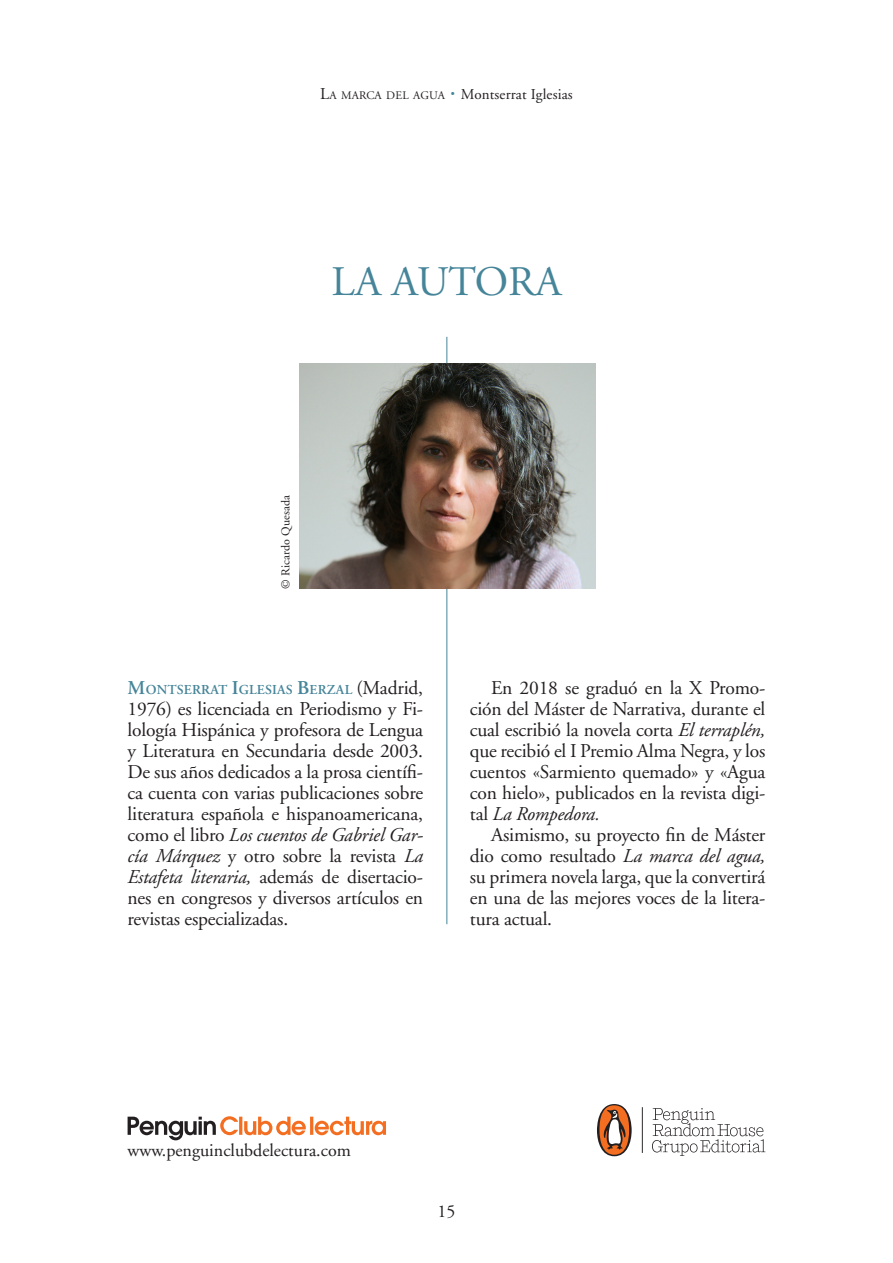
<style>
.page{position:relative;width:893px;height:1263px;background:#fff}
.page>*{position:absolute;margin:0;border:0;box-sizing:border-box;transform-origin:0 0}
.epígrafes{font:42px "Adobe Garamond";color:#468599}
.generico{font:19.5px/21px "Adobe Garamond";letter-spacing:-.01em;color:#231f20;text-align:justify}
.t1{font:18px "Adobe Garamond";color:#231f20}
.t2{font:15px "Adobe Garamond";letter-spacing:.01em;color:#231f20}
.generico-2{font:600 13.65px "Adobe Garamond";letter-spacing:.015em;color:#468599}
.t3{font:12px "Adobe Garamond";letter-spacing:.01em;color:#231f20}
.t4{font:11.55px "Adobe Garamond";letter-spacing:.015em;color:#231f20}
.s1{font-size:16.5px}
.s2{font-size:27px;color:#468599}
.s3{font-size:19.5px}
.s4{font-weight:400;font-size:19.5px;color:#231f20}
.s5{font-style:italic}
</style>
<div class="page">
<hr style="left:446px;top:337px;width:1px;height:587px;background:#468599">
<img style="left:300px;top:364px;width:295px;height:225px">
<svg style="left:597px;top:1104px;width:35px;height:52px"></svg>
<svg style="left:642px;top:1107px;width:123px;height:49px"></svg>
<svg style="left:128px;top:1116px;width:258px;height:24px"></svg>
<p class="t4" style="left:320px;top:89px;width:126px"><span class="s1">L</span>A MARCA DEL AGUA</p>
<p class="t2" style="left:449px;top:86px;width:125px"><span class="s2">·</span> Montserrat Iglesias</p>
<p class="epígrafes" style="left:331px;top:259px;width:232px">LA AUTORA</p>
<p class="t3" style="left:279px;top:589px;width:95px;rotate:-90deg">© Ricardo Quesada</p>
<p class="generico-2" style="left:128px;top:682px;width:297px"><span class="s3">M</span>ONTSERRAT <span class="s3">I</span>GLESIAS <span class="s3">B</span>ERZAL <span class="s4">(Madrid,</span></p>
<p class="generico" style="left:128px;top:699px;width:297px">1976) es licenciada en Periodismo y Fi&shy;lología Hispánica y profesora de Lengua y Literatura en Secundaria desde 2003.<br>De sus años dedicados a la prosa científi&shy;ca cuenta con varias publicaciones sobre literatura española e hispanoamericana, como el libro <span class="s5">Los cuentos de Gabriel Gar&shy;cía Márquez</span> y otro sobre la revista <span class="s5">La Estafeta literaria,</span> además de disertacio&shy;nes en congresos y diversos artículos en revistas especializadas.</p>
<p class="generico" style="left:470px;top:678px;width:297px;text-indent:21px">En 2018 se graduó en la X Promo&shy;ción del Máster de Narrativa, durante el cual escribió la novela corta <span class="s5">El terraplén, </span>que recibió el I Premio Alma Negra, y los cuentos «Sarmiento quemado» y «Agua con hielo», publicados en la revista digi&shy;tal <span class="s5">La Rompedora.</span></p>
<p class="generico" style="left:470px;top:825px;width:297px;text-indent:21px">Asimismo, su proyecto fin de Máster dio como resultado <span class="s5">La marca del agua, </span>su primera novela larga, que la convertirá en una de las mejores voces de la litera&shy;tura actual.</p>
<p class="t1" style="left:128px;top:1140px;width:225px">www.penguinclubdelectura.com</p>
<p class="t1" style="left:437px;top:1201px;width:19px">15</p>
</div>
